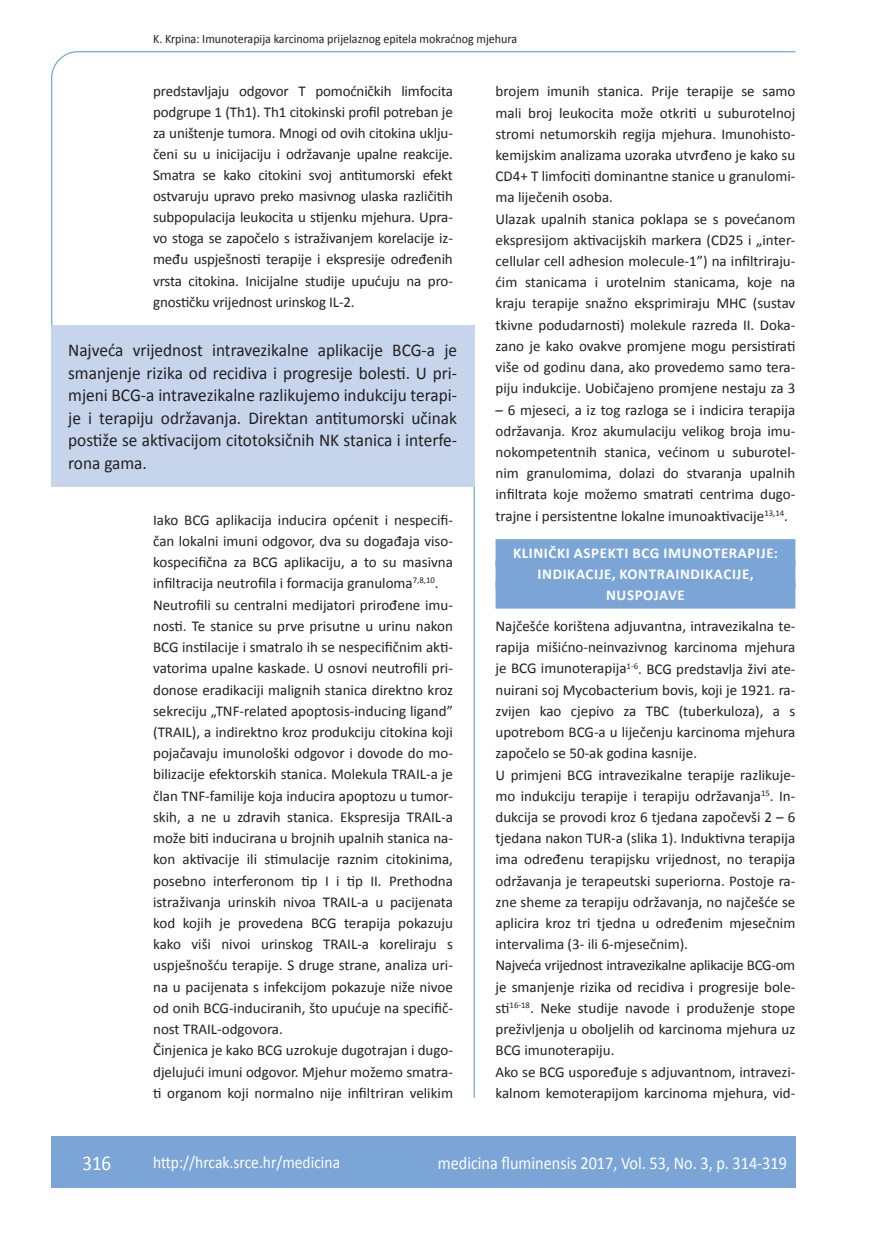
<style>
.page{position:relative;width:872px;height:1234px;background:#fff}
.page>*{position:absolute;margin:0;border:0;box-sizing:border-box;transform-origin:0 0}
.t1{font:21px "Calibri";color:#fff;scale:.9 1}
.t2{font:18px/22.5px "Calibri";color:#231f20;text-align:justify;scale:.96 1}
.t3{font:18px "Calibri";color:#fff;scale:.9 1}
.t4{font:17.25px "Calibri";color:#fff;scale:.9 1}
.t5{font:15px/21.1px "Calibri";color:#231f20}
.t6{font:700 15px/21.1px "Calibri";letter-spacing:.04em;color:#fff;text-align:center}
.t7{font:12.75px "Calibri";color:#231f20;scale:.94 1}
</style>
<div class="page">
<svg style="left:51px;top:51px;width:745px;height:275px"></svg>
<hr style="left:473px;top:486px;width:2px;height:611px;background:#7ca5d7">
<div style="left:51px;top:1135px;width:744px;height:51px;background:#7ca5d7"></div>
<div style="left:495px;top:539px;width:300px;height:27px;background:#7ca5d7"></div>
<div style="left:495px;top:560px;width:300px;height:27px;background:#7ca5d7"></div>
<div style="left:495px;top:581px;width:300px;height:27px;background:#7ca5d7"></div>
<div style="left:51px;top:325px;width:423px;height:162px;background:#c6d5ec"></div>
<p class="t7" style="left:153px;top:30px;width:389px">K. Krpina: Imunoterapija karcinoma prijelaznog epitela mokraćnog mjehura</p>
<p class="t5" style="left:153px;top:80px;width:301px;text-align:justify">predstavljaju odgovor T pomoćničkih limfocita podgrupe 1 (Th1). Th1 citokinski profil potreban je za uništenje tumora. Mnogi od ovih citokina uklju&shy;čeni su u inicijaciju i održavanje upalne reakcije.<br>Smatra se kako citokini svoj antitumorski efekt ostvaruju upravo preko masivnog ulaska različitih subpopulacija leukocita u stijenku mjehura. Upra&shy;vo stoga se započelo s istraživanjem korelacije iz&shy;među uspješnosti terapije i ekspresije određenih vrsta citokina. Inicijalne studije upućuju na pro&shy;gnostičku vrijednost urinskog IL-2.</p>
<p class="t5" style="left:495px;top:80px;width:301px">brojem imunih stanica. Prije terapije se samo mali broj leukocita može otkriti u suburotelnoj stromi netumorskih regija mjehura. Imunohisto&shy;kemijskim analizama uzoraka utvrđeno je kako su CD4+ T limfociti dominantne stanice u granulomi&shy;ma liječenih osoba.<br>Ulazak upalnih stanica poklapa se s povećanom ekspresijom aktivacijskih markera (CD25 i „inter&shy;cellular cell adhesion molecule-1”) na infiltriraju&shy;ćim stanicama i urotelnim stanicama, koje na kraju terapije snažno eksprimiraju MHC (sustav tkivne podudarnosti) molekule razreda II. Doka&shy;zano je kako ovakve promjene mogu persistirati više od godinu dana, ako provedemo samo tera&shy;piju indukcije. Uobičajeno promjene nestaju za 3</p>
<p class="t5" style="left:495px;top:398px;width:301px;text-align:justify">– 6 mjeseci, a iz tog razloga se i indicira terapija održavanja. Kroz akumulaciju velikog broja imu&shy;nokompetentnih stanica, većinom u suburotel&shy;nim granulomima, dolazi do stvaranja upalnih infiltrata koje možemo smatrati centrima dugo&shy;trajne i persistentne lokalne imunoaktivacije<sup>13,14</sup>.</p>
<p class="t6" style="left:513px;top:541px;width:266px">KLINIČKI ASPEKTI BCG IMUNOTERAPIJE:<br>INDIKACIJE, KONTRAINDIKACIJE,<br>NUSPOJAVE</p>
<p class="t5" style="left:495px;top:614px;width:301px">Najčešće korištena adjuvantna, intravezikalna te&shy;rapija mišićno-neinvazivnog karcinoma mjehura je BCG imunoterapija<sup>1-6</sup>. BCG predstavlja živi ate&shy;nuirani soj Mycobacterium bovis, koji je 1921. ra&shy;zvijen kao cjepivo za TBC (tuberkuloza), a s upotrebom BCG-a u liječenju karcinoma mjehura započelo se 50-ak godina kasnije.<br>U primjeni BCG intravezikalne terapije razlikuje&shy;mo indukciju terapije i terapiju održavanja<sup>15</sup>. In&shy;dukcija se provodi kroz 6 tjedana započevši 2 – 6 tjedana nakon TUR-a (slika 1). Induktivna terapija ima određenu terapijsku vrijednost, no terapija održavanja je terapeutski superiorna. Postoje ra&shy;zne sheme za terapiju održavanja, no najčešće se aplicira kroz tri tjedna u određenim mjesečnim intervalima (3- ili 6-mjesečnim).<br>Najveća vrijednost intravezikalne aplikacije BCG-om je smanjenje rizika od recidiva i progresije bole&shy;sti<sup>16-18</sup>. Neke studije navode i produženje stope preživljenja u oboljelih od karcinoma mjehura uz BCG imunoterapiju.<br>Ako se BCG uspoređuje s adjuvantnom, intravezi&shy;kalnom kemoterapijom karcinoma mjehura, vid-</p>
<p class="t2" style="left:68px;top:338px;width:407px">Najveća vrijednost intravezikalne aplikacije BCG-a je smanjenje rizika od recidiva i progresije bolesti. U pri&shy;mjeni BCG-a intravezikalne razlikujemo indukciju terapi&shy;je i terapiju održavanja. Direktan antitumorski učinak postiže se aktivacijom citotoksičnih NK stanica i interfe&shy;rona gama.</p>
<p class="t5" style="left:153px;top:508px;width:301px">Iako BCG aplikacija inducira općenit i nespecifi&shy;čan lokalni imuni odgovor, dva su događaja viso&shy;kospecifična za BCG aplikaciju, a to su masivna infiltracija neutrofila i formacija granuloma<sup>7,8,10</sup>.<br>Neutrofili su centralni medijatori prirođene imu&shy;nosti. Te stanice su prve prisutne u urinu nakon BCG instilacije i smatralo ih se nespecifičnim akti&shy;vatorima upalne kaskade. U osnovi neutrofili pri&shy;donose eradikaciji malignih stanica direktno kroz sekreciju „TNF-related apoptosis-inducing ligand” (TRAIL), a indirektno kroz produkciju citokina koji pojačavaju imunološki odgovor i dovode do mo&shy;bilizacije efektorskih stanica. Molekula TRAIL-a je član TNF-familije koja inducira apoptozu u tumor&shy;skih, a ne u zdravih stanica. Ekspresija TRAIL-a može biti inducirana u brojnih upalnih stanica na&shy;kon aktivacije ili stimulacije raznim citokinima, posebno interferonom tip I i tip II. Prethodna istraživanja urinskih nivoa TRAIL-a u pacijenata kod kojih je provedena BCG terapija pokazuju kako viši nivoi urinskog TRAIL-a koreliraju s uspješnošću terapije. S druge strane, analiza uri&shy;na u pacijenata s infekcijom pokazuje niže nivoe od onih BCG-induciranih, što upućuje na specifič&shy;nost TRAIL-odgovora.<br>Činjenica je kako BCG uzrokuje dugotrajan i dugo&shy;djelujući imuni odgovor. Mjehur možemo smatra&shy;ti organom koji normalno nije infiltriran velikim</p>
<h1 class="t1" style="left:82px;top:1149px;width:33px">316</h1>
<p class="t4" style="left:153px;top:1150px;width:209px">http://hrcak.srce.hr/medicina</p>
<p class="t3" style="left:438px;top:1151px;width:389px">medicina fluminensis 2017, Vol. 53, No. 3, p. 314-319</p>
</div>
